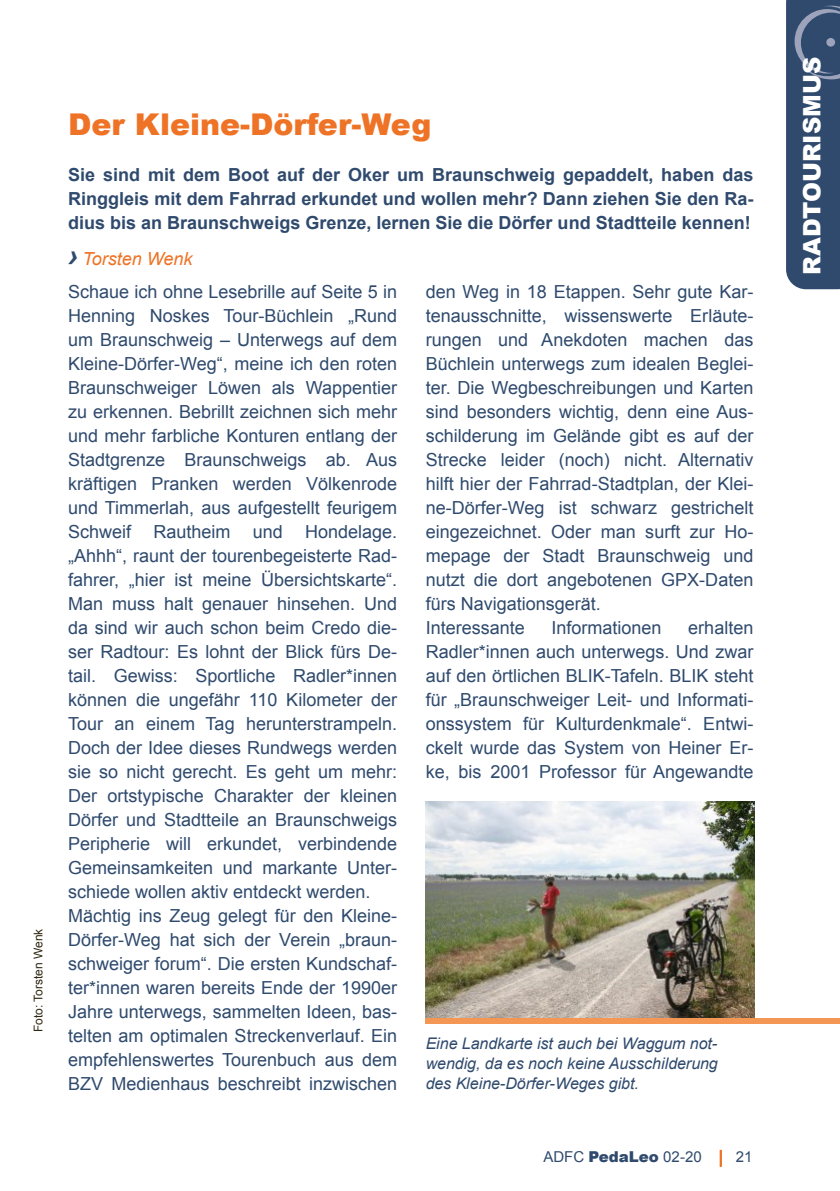
<style>
.page{position:relative;width:840px;height:1191px;background:#fff}
.page>*{position:absolute;margin:0;border:0;box-sizing:border-box;transform-origin:0 0}
.t1{font:900 30px "Arial";color:#ee7326}
.t2{font:900 24px "Arial";color:#fff}
.t3{font:18px/24px "Arial";color:#2f4a6d}
.t4{font:700 18px/24px "Arial";color:#2f4a6d;text-align:justify}
.t5{font:italic 18px "Arial";color:#ee7326}
.t6{font:italic 16px/20px "Arial";letter-spacing:-.005em;color:#2f4a6d;text-align:justify}
.t7{font:15px "Arial";letter-spacing:.005em;color:#2f4a6d}
.t8{font:12px "Arial";letter-spacing:-.005em;color:#2f2912}
.s1{font-weight:700;font-size:28px;color:#2f4a6d}
.s2{font-weight:900}
</style>
<div class="page">
<svg style="left:719px;top:1149px;width:2px;height:17px"></svg>
<img style="left:425px;top:801px;width:329px;height:217px">
<div style="left:425px;top:1018px;width:414px;height:5px;background:#f49755"></div>
<svg style="left:786px;top:0;width:53px;height:289px;background:#344e71"></svg>
<svg style="left:825px;top:38px;width:9px;height:9px"></svg>
<p class="t8" style="left:32px;top:1032px;width:105px;rotate:-90deg">Foto: Torsten Wenk</p>
<h1 class="t1" style="left:68px;top:102px;width:364px">Der Kleine-Dörfer-Weg</h1>
<p class="t4" style="left:68px;top:163px;width:686px">Sie sind mit dem Boot auf der Oker um Braunschweig gepaddelt, haben das Ringgleis mit dem Fahrrad erkundet und wollen mehr? Dann ziehen Sie den Ra&shy;dius bis an Braunschweigs Grenze, lernen Sie die Dörfer und Stadtteile kennen!</p>
<p class="t5" style="left:68px;top:249px;width:126px"><span class="s1">›</span> Torsten Wenk</p>
<p class="t3" style="left:68px;top:280px;width:330px">Schaue ich ohne Lesebrille auf Seite 5 in Henning Noskes Tour-Büchlein „Rund um Braunschweig – Unterwegs auf dem Kleine-Dörfer-Weg“, meine ich den roten Braunschweiger Löwen als Wappentier zu erkennen. Bebrillt zeichnen sich mehr und mehr farbliche Konturen entlang der Stadtgrenze Braunschweigs ab. Aus kräftigen Pranken werden Völkenrode und Timmerlah, aus aufgestellt feurigem Schweif Rautheim und Hondelage. „Ahhh“, raunt der tourenbegeisterte Rad&shy;fahrer, „hier ist meine Übersichtskarte“.<br>Man muss halt genauer hinsehen. Und da sind wir auch schon beim Credo die&shy;ser Radtour: Es lohnt der Blick fürs De&shy;tail. Gewiss: Sportliche Radler*innen können die ungefähr 110 Kilometer der Tour an einem Tag herunterstrampeln.<br>Doch der Idee dieses Rundwegs werden sie so nicht gerecht. Es geht um mehr:<br>Der ortstypische Charakter der kleinen Dörfer und Stadtteile an Braunschweigs Peripherie will erkundet, verbindende Gemeinsamkeiten und markante Unter&shy;schiede wollen aktiv entdeckt werden.<br>Mächtig ins Zeug gelegt für den Kleine-Dörfer-Weg hat sich der Verein „braun&shy;schweiger forum“. Die ersten Kundschaf&shy;ter*innen waren bereits Ende der 1990er Jahre unterwegs, sammelten Ideen, bas&shy;telten am optimalen Streckenverlauf. Ein empfehlenswertes Tourenbuch aus dem BZV Medienhaus beschreibt inzwischen</p>
<p class="t3" style="left:425px;top:280px;width:329px">den Weg in 18 Etappen. Sehr gute Kar&shy;tenausschnitte, wissenswerte Erläute&shy;rungen und Anekdoten machen das Büchlein unterwegs zum idealen Beglei&shy;ter. Die Wegbeschreibungen und Karten sind besonders wichtig, denn eine Aus&shy;schilderung im Gelände gibt es auf der Strecke leider (noch) nicht. Alternativ hilft hier der Fahrrad-Stadtplan, der Klei&shy;ne-Dörfer-Weg ist schwarz gestrichelt eingezeichnet. Oder man surft zur Ho&shy;mepage der Stadt Braunschweig und nutzt die dort angebotenen GPX-Daten fürs Navigationsgerät.<br>Interessante</p>
<p class="t3" style="left:551px;top:616px;width:112px">Informationen</p>
<p class="t3" style="left:425px;top:616px;width:329px;text-align:justify;text-indent:262px">erhalten Radler*innen auch unterwegs. Und zwar auf den örtlichen BLIK-Tafeln. BLIK steht für „Braunschweiger Leit- und Informati&shy;onssystem für Kulturdenkmale“. Entwi&shy;ckelt wurde das System von Heiner Er&shy;ke, bis 2001 Professor für Angewandte</p>
<p class="t6" style="left:425px;top:1033px;width:293px">Eine Landkarte ist auch bei Waggum not&shy;wendig, da es noch keine Ausschilderung des Kleine-Dörfer-Weges gibt.</p>
<p class="t7" style="left:543px;top:1148px;width:160px">ADFC <span class="s2">PedaLeo</span> 02-20</p>
<p class="t7" style="left:735px;top:1148px;width:18px">21</p>
<h2 class="t2" style="left:793px;top:274px;width:219px;rotate:-90deg">RADTOURISMUS</h2>
</div>
